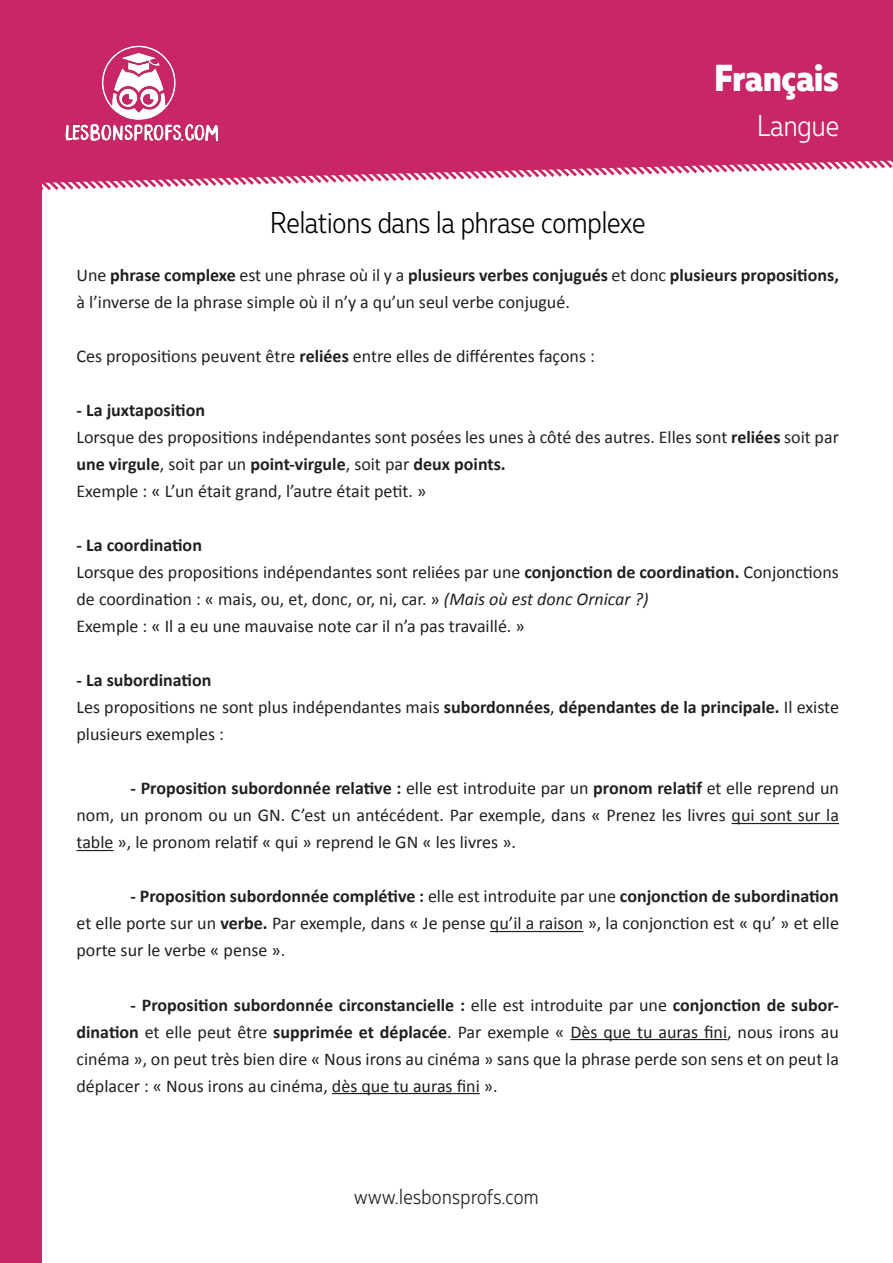
<style>
.page{position:relative;width:893px;height:1263px;background:#fff}
.page>*{position:absolute;margin:0;border:0;box-sizing:border-box;transform-origin:0 0}
.t1{font:800 37.5px "Muller Narrow";color:#fff}
.t2{font:300 30px "Muller Narrow";color:#000}
.t3{font:300 30px "Muller Narrow";color:#fff}
.t4{font:300 21px "Muller Narrow";letter-spacing:.02em;color:#231f20}
.t5{font:18px/27px "Calibri";color:#231f20}
.t6{font:700 18px "Calibri";color:#231f20}
.s1{font-weight:700}
.s2{font-style:italic}
</style>
<div class="page">
<svg style="left:41px;top:0;width:852px;height:195px;background:#ce3f77"></svg>
<img style="left:54px;top:39px;width:176px;height:109px">
<hr style="left:732px;top:823px;width:107px;height:1px;background:#231f20">
<hr style="left:77px;top:850px;width:37px;height:1px;background:#231f20">
<hr style="left:490px;top:931px;width:93px;height:1px;background:#231f20">
<hr style="left:570px;top:1039px;width:157px;height:1px;background:#231f20">
<hr style="left:332px;top:1093px;width:148px;height:1px;background:#231f20">
<div style="left:0;top:0;width:41px;height:1263px;background:#c82666"></div>
<p class="t2" style="left:270px;top:205px;width:377px">Relations dans la phrase complexe</p>
<p class="t1" style="left:714px;top:54px;width:126px">Français</p>
<p class="t3" style="left:757px;top:107px;width:83px">Langue</p>
<p class="t5" style="left:77px;top:262px;width:764px">Une <span class="s1">phrase complexe</span> est une phrase où il y a <span class="s1">plusieurs verbes conjugués</span> et donc <span class="s1">plusieurs propositions, </span>à l’inverse de la phrase simple où il n’y a qu’un seul verbe conjugué.</p>
<p class="t5" style="left:77px;top:343px;width:520px">Ces propositions peuvent être <span class="s1">reliées</span> entre elles de différentes façons :</p>
<p class="t6" style="left:77px;top:399px;width:130px">- La juxtaposition</p>
<p class="t5" style="left:77px;top:424px;width:764px">Lorsque des propositions indépendantes sont posées les unes à côté des autres. Elles sont <span class="s1">reliées</span> soit par <span class="s1">une virgule</span>, soit par un <span class="s1">point-virgule</span>, soit par <span class="s1">deux points.</span></p>
<p class="t5" style="left:77px;top:478px;width:351px">Exemple : « L’un était grand, l’autre était petit. »</p>
<p class="t6" style="left:77px;top:534px;width:127px">- La coordination</p>
<p class="t5" style="left:77px;top:559px;width:764px">Lorsque des propositions indépendantes sont reliées par une <span class="s1">conjonction de coordination.</span> Conjonctions de coordination : « mais, ou, et, donc, or, ni, car. » <span class="s2">(Mais où est donc Ornicar ?)</span></p>
<p class="t5" style="left:77px;top:613px;width:450px">Exemple : « Il a eu une mauvaise note car il n’a pas travaillé. »</p>
<p class="t6" style="left:77px;top:669px;width:136px">- La subordination</p>
<p class="t5" style="left:77px;top:694px;width:764px">Les propositions ne sont plus indépendantes mais <span class="s1">subordonnées</span>, <span class="s1">dépendantes de la principale.</span> Il existe plusieurs exemples :</p>
<p class="t5" style="left:77px;top:775px;width:764px;text-align:justify;text-indent:54px"><span class="s1">- Proposition subordonnée relative :</span> elle est introduite par un <span class="s1">pronom relatif</span> et elle reprend un nom, un pronom ou un GN. C’est un antécédent. Par exemple, dans « Prenez les livres qui sont sur la table », le pronom relatif « qui » reprend le GN « les livres ».</p>
<p class="t5" style="left:77px;top:883px;width:764px;text-align:justify;text-indent:54px"><span class="s1">- Proposition subordonnée complétive :</span> elle est introduite par une <span class="s1">conjonction de subordination </span>et elle porte sur un <span class="s1">verbe.</span> Par exemple, dans « Je pense qu’il a raison », la conjonction est « qu’ » et elle porte sur le verbe « pense ».</p>
<p class="t5" style="left:77px;top:991px;width:764px;text-align:justify;text-indent:54px"><span class="s1">- Proposition subordonnée circonstancielle :</span> elle est introduite par une <span class="s1">conjonction de subor&shy;dination</span> et elle peut être <span class="s1">supprimée et déplacée</span>. Par exemple « Dès que tu auras fini, nous irons au cinéma », on peut très bien dire « Nous irons au cinéma » sans que la phrase perde son sens et on peut la déplacer : « Nous irons au cinéma, dès que tu auras fini ».</p>
<p class="t4" style="left:354px;top:1183px;width:186px">www.lesbonsprofs.com</p>
</div>
